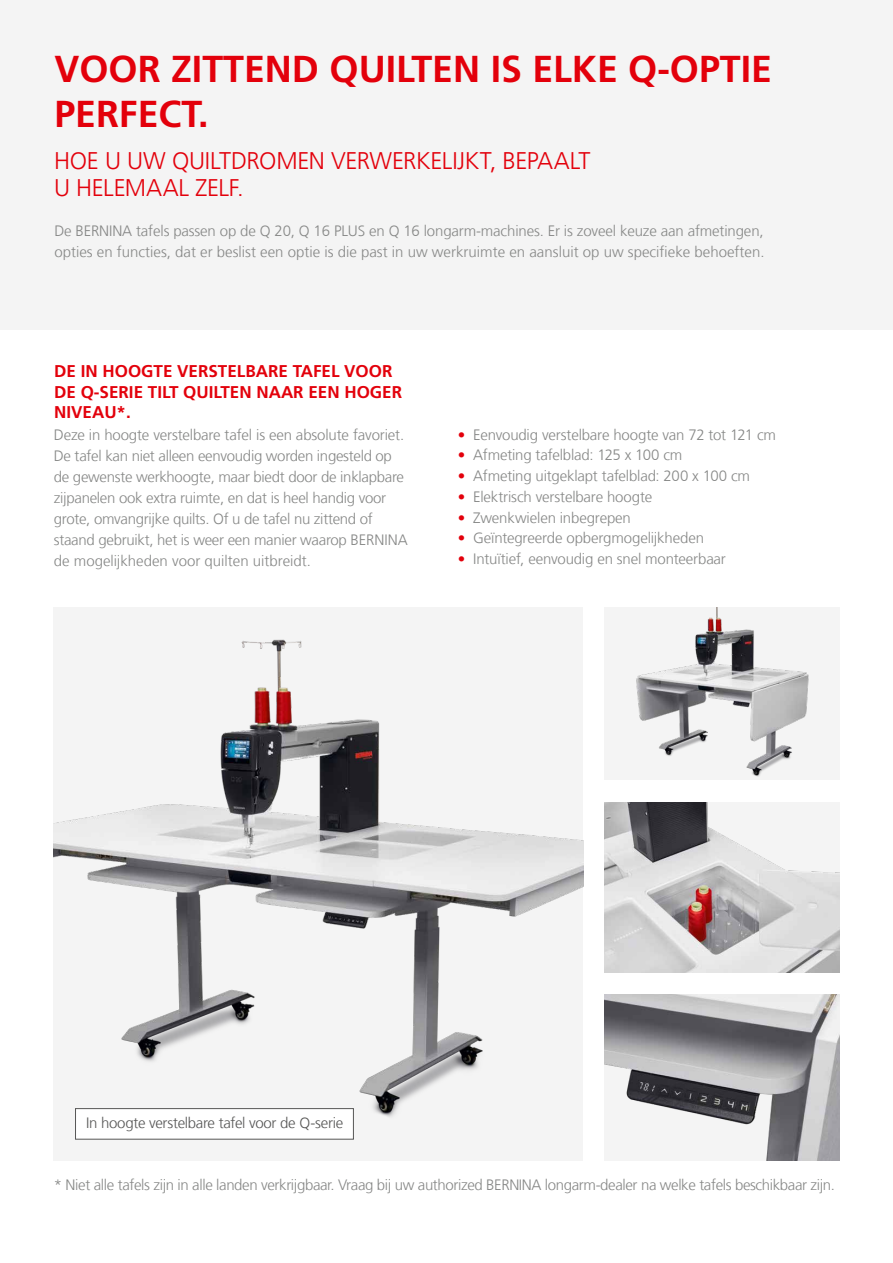
<style>
.page{position:relative;width:893px;height:1263px;background:#fff}
.page>*{position:absolute;margin:0;border:0;box-sizing:border-box;transform-origin:0 0}
.t1{font:700 37.5px/45px "Frutiger LT Com";color:#e3000b}
.t2{font:300 24px/27px "Frutiger LT Com";letter-spacing:-.01em;color:#e3000b}
.t3{font:700 17.1px/20.4px "Frutiger LT Com";color:#e3000b}
.t4{font:300 15px/21px "Frutiger LT Com";letter-spacing:-.015em;color:#868786}
.t5{font:300 15px "Frutiger LT Com";letter-spacing:-.02em;color:#565655}
.s1{color:#e3000b}
</style>
<div class="page">
<div style="left:54px;top:607px;width:529px;height:554px;background:#f4f4f4"></div>
<img style="left:54px;top:639px;width:529px;height:478px">
<div style="left:0;top:0;width:893px;height:330px;background:#f4f4f4"></div>
<div style="left:75px;top:1108px;width:279px;height:31px;background:#fff;border:1px solid #565655"></div>
<img style="left:604px;top:607px;width:235px;height:173px">
<img style="left:604px;top:802px;width:235px;height:170px">
<img style="left:604px;top:995px;width:235px;height:166px">
<h1 class="t1" style="left:54px;top:47px;width:719px">VOOR ZITTEND QUILTEN IS ELKE Q-OPTIE<br>PERFECT.</h1>
<h2 class="t2" style="left:54px;top:147px;width:538px">HOE U UW QUILTDROMEN VERWERKELIJKT, BEPAALT<br>U HELEMAAL ZELF.</h2>
<p class="t4" style="left:54px;top:221px;width:712px">De BERNINA tafels passen op de Q 20, Q 16 PLUS en Q 16 longarm-machines. Er is zoveel keuze aan afmetingen, opties en functies, dat er beslist een optie is die past in uw werkruimte en aansluit op uw specifieke behoeften.</p>
<p class="t3" style="left:54px;top:361px;width:349px">DE IN HOOGTE VERSTELBARE TAFEL VOOR<br>DE Q-SERIE TILT QUILTEN NAAR EEN HOGER<br>NIVEAU*.</p>
<p class="t4" style="left:54px;top:424px;width:356px">Deze in hoogte verstelbare tafel is een absolute favoriet.<br>De tafel kan niet alleen eenvoudig worden ingesteld op de gewenste werkhoogte, maar biedt door de inklapbare zijpanelen ook extra ruimte, en dat is heel handig voor grote, omvangrijke quilts. Of u de tafel nu zittend of staand gebruikt, het is weer een manier waarop BERNINA de mogelijkheden voor quilten uitbreidt.</p>
<p class="t4" style="left:458px;top:424px;width:320px"><span class="s1">•</span> Eenvoudig verstelbare hoogte van 72 tot 121 cm</p>
<p class="t4" style="left:458px;top:445px;width:226px"><span class="s1">•</span> Afmeting tafelblad: 125 x 100 cm</p>
<p class="t4" style="left:458px;top:466px;width:294px"><span class="s1">•</span> Afmeting uitgeklapt tafelblad: 200 x 100 cm</p>
<p class="t4" style="left:458px;top:486px;width:196px"><span class="s1">•</span> Elektrisch verstelbare hoogte</p>
<p class="t4" style="left:458px;top:507px;width:175px"><span class="s1">•</span> Zwenkwielen inbegrepen</p>
<p class="t4" style="left:458px;top:528px;width:248px"><span class="s1">•</span> Geïntegreerde opbergmogelijkheden</p>
<p class="t4" style="left:458px;top:549px;width:270px"><span class="s1">•</span> Intuïtief, eenvoudig en snel monteerbaar</p>
<p class="t5" style="left:86px;top:1114px;width:259px">In hoogte verstelbare tafel voor de Q-serie</p>
<p class="t4" style="left:54px;top:1175px;width:783px">* Niet alle tafels zijn in alle landen verkrijgbaar. Vraag bij uw authorized BERNINA longarm-dealer na welke tafels beschikbaar zijn.</p>
</div>
